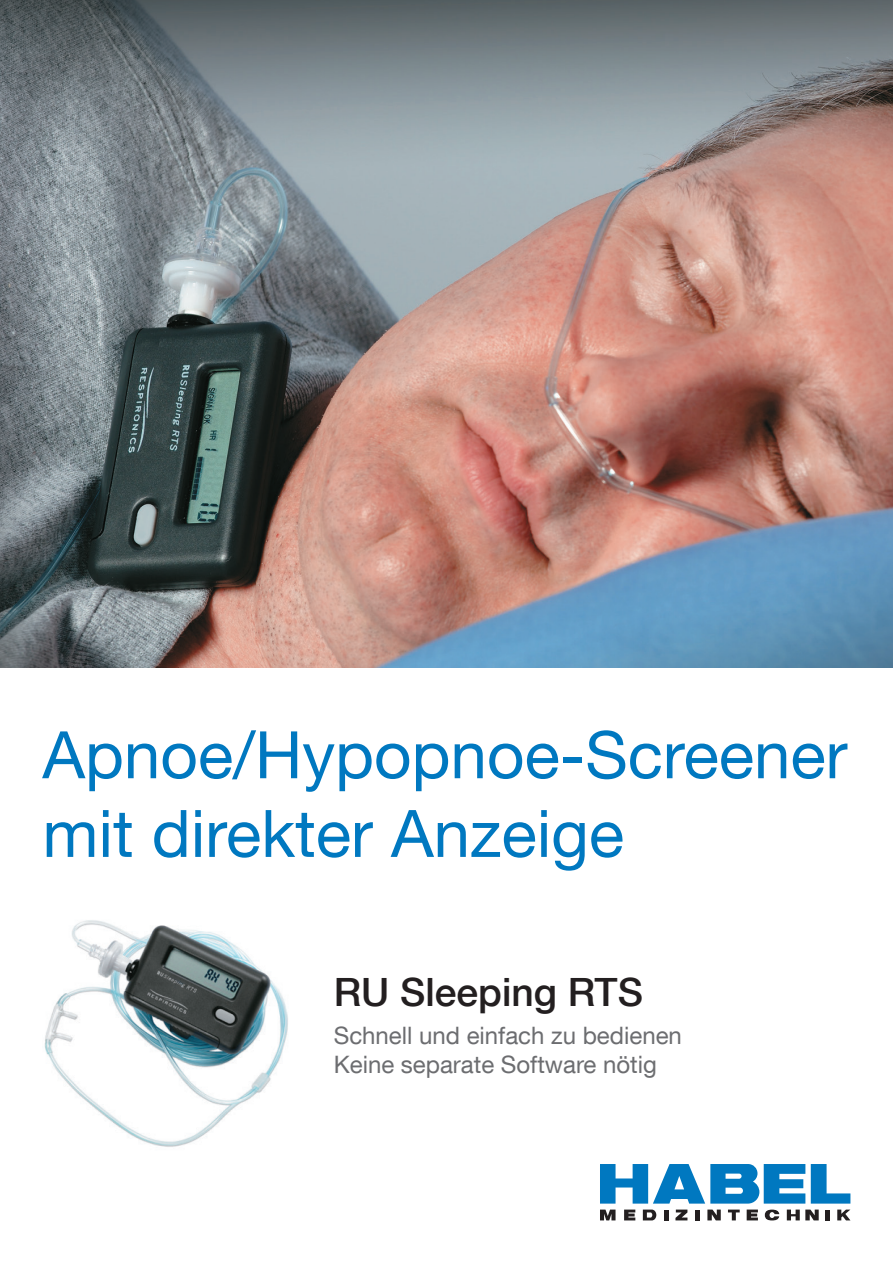
<style>
.page{position:relative;width:893px;height:1263px;background:#fff}
.page>*{position:absolute;margin:0;border:0;box-sizing:border-box;transform-origin:0 0}
.t1{font:65.55px/78.6px "Helvetica Neue LT Com";color:#0078c0}
.t2{font:500 39px "Helvetica Neue LT Com";color:#231f20}
.t3{font:24px/28.8px "Helvetica Neue LT Com";color:#6c6d70}
</style>
<div class="page">
<svg style="left:675px;top:1209px;width:12px;height:11px"></svg>
<svg style="left:747px;top:1209px;width:11px;height:11px"></svg>
<svg style="left:624px;top:1209px;width:11px;height:11px"></svg>
<hr style="left:664px;top:1209px;width:4px;height:11px;background:#231f20">
<hr style="left:695px;top:1209px;width:4px;height:11px;background:#231f20">
<div style="left:825px;top:1209px;width:5px;height:11px;background:#231f20"></div>
<svg style="left:837px;top:1209px;width:13px;height:11px"></svg>
<svg style="left:707px;top:1209px;width:14px;height:11px"></svg>
<svg style="left:728px;top:1209px;width:12px;height:11px"></svg>
<svg style="left:787px;top:1209px;width:32px;height:11px"></svg>
<svg style="left:765px;top:1209px;width:14px;height:11px"></svg>
<svg style="left:600px;top:1209px;width:15px;height:11px"></svg>
<svg style="left:643px;top:1209px;width:13px;height:11px"></svg>
<svg style="left:811px;top:1164px;width:39px;height:39px"></svg>
<svg style="left:600px;top:1164px;width:205px;height:39px"></svg>
<img style="left:0;top:0;width:893px;height:668px">
<img style="left:44px;top:920px;width:244px;height:227px">
<h1 class="t1" style="left:43px;top:714px;width:806px">Apnoe/Hypopnoe-Screener mit direkter Anzeige</h1>
<h2 class="t2" style="left:334px;top:969px;width:311px">RU Sleeping RTS</h2>
<p class="t3" style="left:334px;top:1020px;width:350px">Schnell und einfach zu bedienen<br>Keine separate Software nötig</p>
</div>
